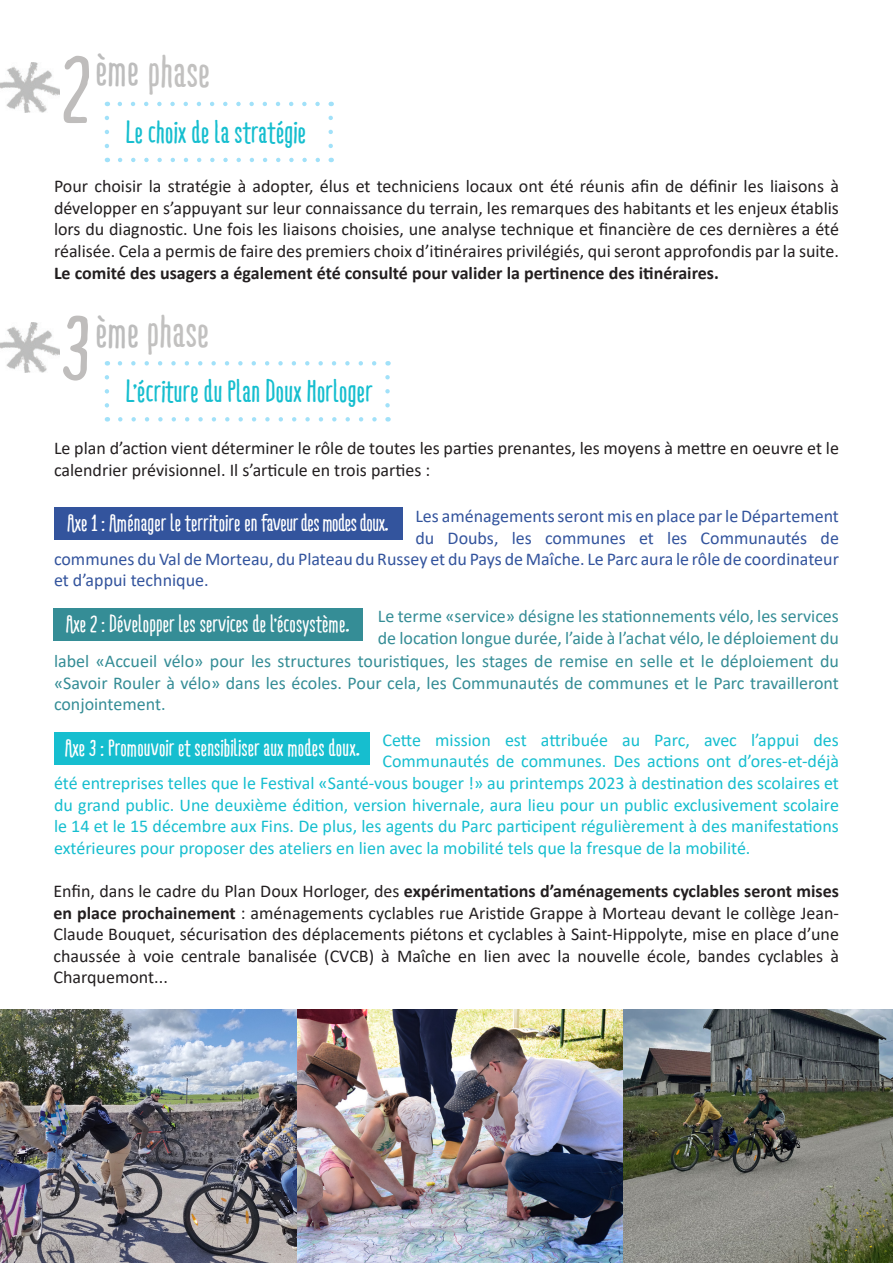
<style>
.page{position:relative;width:893px;height:1263px;background:#fff}
.page>*{position:absolute;margin:0;border:0;box-sizing:border-box;transform-origin:0 0}
.t1{font:700 97.5px "Ridemy Bike Pro";color:#bfbdbc}
.t2{font:700 45px "Ridemy Bike Pro";letter-spacing:.025em;color:#c2c1c0}
.t3{font:700 31.5px "Ridemy Bike Pro";letter-spacing:.025em;color:#16becf}
.t4{font:18px/21.6px "Calibri";color:#231f20;text-align:justify}
.t5{font:18px "Calibri";color:#16becf}
.t6{font:18px/21.6px "Calibri";color:#358d96;text-align:right}
.t7{font:18px "Calibri";color:#33549d}
.t8{font:700 18px "Calibri";color:#231f20}
.s1{color:#bdbdbd}
.s2{font-family:"Ridemy Bike Pro";font-weight:700;font-size:24px;color:#fff}
.s3{font-weight:700}
</style>
<div class="page">
<img style="left:0;top:1009px;width:298px;height:254px">
<img style="left:298px;top:1009px;width:595px;height:254px">
<svg style="left:120px;top:158px;width:200px;height:4px"></svg>
<svg style="left:105px;top:118px;width:4px;height:44px"></svg>
<svg style="left:328px;top:102px;width:5px;height:44px"></svg>
<svg style="left:107px;top:102px;width:211px;height:4px"></svg>
<img style="left:0;top:63px;width:60px;height:50px">
<svg style="left:120px;top:417px;width:257px;height:5px"></svg>
<svg style="left:117px;top:361px;width:257px;height:5px"></svg>
<svg style="left:105px;top:377px;width:4px;height:45px"></svg>
<svg style="left:385px;top:361px;width:5px;height:44px"></svg>
<img style="left:0;top:322px;width:60px;height:50px">
<div style="left:54px;top:508px;width:348px;height:32px;background:#33549d"></div>
<div style="left:53px;top:609px;width:310px;height:32px;background:#358d96"></div>
<div style="left:54px;top:732px;width:316px;height:33px;background:#16becf"></div>
<h2 class="t2" style="left:96px;top:53px;width:115px"><span class="s1">ème</span> phase</h2>
<h1 class="t1" style="left:63px;top:49px;width:29px">2</h1>
<h3 class="t3" style="left:126px;top:119px;width:181px">Le choix de la stratégie</h3>
<p class="t4" style="left:54px;top:175px;width:786px">Pour choisir la stratégie à adopter, élus et techniciens locaux ont été réunis afin de définir les liaisons à développer en s’appuyant sur leur connaissance du terrain, les remarques des habitants et les enjeux établis lors du diagnostic. Une fois les liaisons choisies, une analyse technique et financière de ces dernières a été réalisée. Cela a permis de faire des premiers choix d’itinéraires privilégiés, qui seront approfondis par la suite.</p>
<p class="t8" style="left:54px;top:260px;width:666px">Le comité des usagers a également été consulté pour valider la pertinence des itinéraires.</p>
<h2 class="t2" style="left:96px;top:313px;width:114px"><span class="s1">ème</span> phase</h2>
<h1 class="t1" style="left:63px;top:309px;width:29px">3</h1>
<h3 class="t3" style="left:126px;top:378px;width:248px">L’écriture du Plan Doux Horloger</h3>
<p class="t4" style="left:54px;top:437px;width:786px">Le plan d’action vient déterminer le rôle de toutes les parties prenantes, les moyens à mettre en oeuvre et le calendrier prévisionnel. Il s’articule en trois parties :</p>
<p class="t7" style="left:67px;top:504px;width:773px"><span class="s2">Axe 1 : Aménager le territoire en faveur des modes doux.</span> Les aménagements seront mis en place par le Département</p>
<p class="t7" style="left:415px;top:525px;width:425px">du Doubs, les communes et les Communautés de</p>
<p class="t7" style="left:54px;top:546px;width:786px">communes du Val de Morteau, du Plateau du Russey et du Pays de Maîche. Le Parc aura le rôle de coordinateur</p>
<p class="t7" style="left:54px;top:568px;width:156px">et d’appui technique.</p>
<p class="t6" style="left:66px;top:605px;width:774px"><span class="s2">Axe 2 : Développer les services de l’écosystème.</span> Le terme «service» désigne les stationnements vélo, les services de location longue durée, l’aide à l’achat vélo, le déploiement du</p>
<p class="t6" style="left:54px;top:650px;width:786px;text-align:justify">label «Accueil vélo» pour les structures touristiques, les stages de remise en selle et le déploiement du «Savoir Rouler à vélo» dans les écoles. Pour cela, les Communautés de communes et le Parc travailleront conjointement.</p>
<p class="t5" style="left:65px;top:727px;width:775px"><span class="s2">Axe 3 : Promouvoir et sensibiliser aux modes doux.</span> Cette mission est attribuée au Parc, avec l’appui des</p>
<p class="t5" style="left:382px;top:749px;width:458px">Communautés de communes. Des actions ont d’ores-et-déjà</p>
<p class="t5" style="left:54px;top:771px;width:786px">été entreprises telles que le Festival «Santé-vous bouger !» au printemps 2023 à destination des scolaires et</p>
<p class="t5" style="left:54px;top:792px;width:786px">du grand public. Une deuxième édition, version hivernale, aura lieu pour un public exclusivement scolaire</p>
<p class="t5" style="left:54px;top:814px;width:786px">le 14 et le 15 décembre aux Fins. De plus, les agents du Parc participent régulièrement à des manifestations</p>
<p class="t5" style="left:54px;top:835px;width:698px">extérieures pour proposer des ateliers en lien avec la mobilité tels que la fresque de la mobilité.</p>
<p class="t4" style="left:53px;top:880px;width:787px">Enfin, dans le cadre du Plan Doux Horloger, des <span class="s3">expérimentations d’aménagements cyclables seront mises en place prochainement</span> : aménagements cyclables rue Aristide Grappe à Morteau devant le collège Jean-Claude Bouquet, sécurisation des déplacements piétons et cyclables à Saint-Hippolyte, mise en place d’une chaussée à voie centrale banalisée (CVCB) à Maîche en lien avec la nouvelle école, bandes cyclables à Charquemont...</p>
</div>
